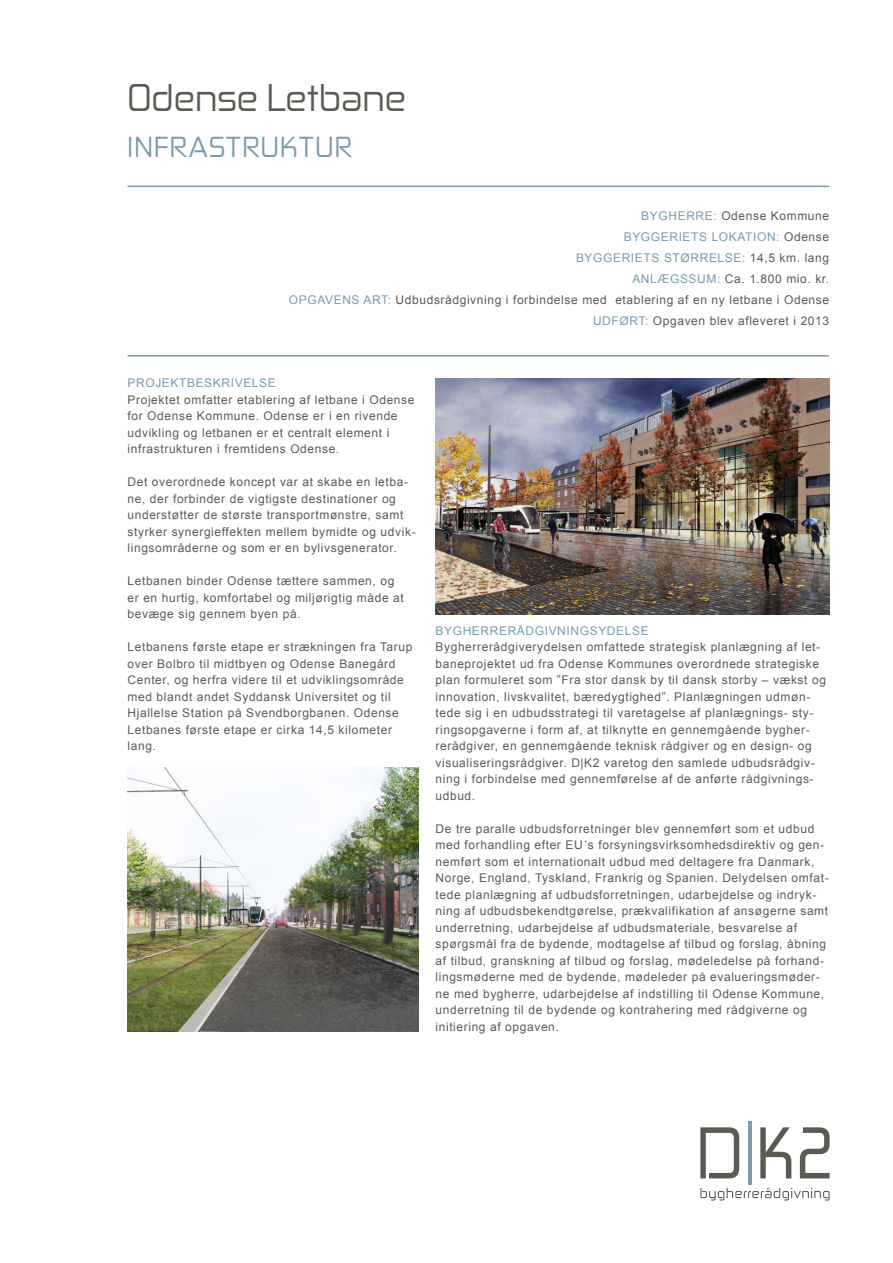
<style>
.page{position:relative;width:893px;height:1263px;background:#fff}
.page>*{position:absolute;margin:0;border:0;box-sizing:border-box;transform-origin:0 0}
.t1{font:36px "Zekton Rg";color:#5a5c53}
.t2{font:27px "Zekton Rg";letter-spacing:.05em;color:#7a9bac}
.t3{font:12px/16.5px "Arial";letter-spacing:.05em;color:#5a5c53}
.t4{font:12px "Arial";letter-spacing:.05em;color:#7a9bac}
.s1{color:#7a9bac}
</style>
<div class="page">
<svg style="left:700px;top:1187px;width:130px;height:13px"></svg>
<svg style="left:700px;top:1127px;width:39px;height:51px"></svg>
<hr style="left:748px;top:1121px;width:3px;height:64px;background:#7a9bac">
<svg style="left:760px;top:1127px;width:31px;height:51px"></svg>
<svg style="left:800px;top:1127px;width:30px;height:51px"></svg>
<hr style="left:128px;top:186px;width:701px;height:1px;background:#7a9bac">
<hr style="left:128px;top:355px;width:701px;height:2px;background:#7a9bac">
<img style="left:436px;top:378px;width:393px;height:236px">
<img style="left:128px;top:767px;width:291px;height:265px">
<h1 class="t1" style="left:128px;top:78px;width:280px">Odense Letbane</h1>
<h2 class="t2" style="left:128px;top:131px;width:226px">INFRASTRUKTUR</h2>
<p class="t3" style="left:289px;top:206px;width:542px;line-height:21px;text-align:right"><span class="s1">BYGHERRE:</span> Odense Kommune<br><span class="s1">BYGGERIETS LOKATION:</span> Odense<br><span class="s1">BYGGERIETS STØRRELSE:</span> 14,5 km. lang<br><span class="s1">ANLÆGSSUM:</span> Ca. 1.800 mio. kr.<br><span class="s1">OPGAVENS ART:</span> Udbudsrådgivning i forbindelse med etablering af en ny letbane i Odense <span class="s1">UDFØRT:</span> Opgaven blev afleveret i 2013</p>
<p class="t4" style="left:128px;top:378px;width:150px">PROJEKTBESKRIVELSE</p>
<p class="t3" style="left:128px;top:392px;width:288px">Projektet omfatter etablering af letbane i Odense for Odense Kommune. Odense er i en rivende udvikling og letbanen er et centralt element i infrastrukturen i fremtidens Odense.</p>
<p class="t3" style="left:128px;top:475px;width:290px">Det overordnede koncept var at skabe en letba&shy;ne, der forbinder de vigtigste destinationer og understøtter de største transportmønstre, samt styrker synergieffekten mellem bymidte og udvik&shy;lingsområderne og som er en bylivsgenerator.</p>
<p class="t3" style="left:128px;top:574px;width:278px">Letbanen binder Odense tættere sammen, og er en hurtig, komfortabel og miljørigtig måde at bevæge sig gennem byen på.</p>
<p class="t3" style="left:128px;top:640px;width:286px">Letbanens første etape er strækningen fra Tarup over Bolbro til midtbyen og Odense Banegård Center, og herfra videre til et udviklingsområde med blandt andet Syddansk Universitet og til Hjallelse Station på Svendborgbanen. Odense Letbanes første etape er cirka 14,5 kilometer lang.</p>
<p class="t4" style="left:436px;top:626px;width:215px">BYGHERRERÅDGIVNINGSYDELSE</p>
<p class="t3" style="left:436px;top:640px;width:392px">Bygherrerådgiverydelsen omfattede strategisk planlægning af let&shy;baneprojektet ud fra Odense Kommunes overordnede strategiske plan formuleret som ”Fra stor dansk by til dansk storby – vækst og innovation, livskvalitet, bæredygtighed”. Planlægningen udmøn&shy;tede sig i en udbudsstrategi til varetagelse af planlægnings- sty&shy;ringsopgaverne i form af, at tilknytte en gennemgående bygher&shy;rerådgiver, en gennemgående teknisk rådgiver og en design- og visualiseringsrådgiver. D|K2 varetog den samlede udbudsrådgiv&shy;ning i forbindelse med gennemførelse af de anførte rådgivnings&shy;udbud.</p>
<p class="t3" style="left:436px;top:821px;width:395px">De tre paralle udbudsforretninger blev gennemført som et udbud med forhandling efter EU´s forsyningsvirksomhedsdirektiv og gen&shy;nemført som et internationalt udbud med deltagere fra Danmark, Norge, England, Tyskland, Frankrig og Spanien. Delydelsen omfat&shy;tede planlægning af udbudsforretningen, udarbejdelse og indryk&shy;ning af udbudsbekendtgørelse, prækvalifikation af ansøgerne samt underretning, udarbejdelse af udbudsmateriale, besvarelse af spørgsmål fra de bydende, modtagelse af tilbud og forslag, åbning af tilbud, granskning af tilbud og forslag, mødeledelse på forhand&shy;lingsmøderne med de bydende, mødeleder på evalueringsmøder&shy;ne med bygherre, udarbejdelse af indstilling til Odense Kommune, underretning til de bydende og kontrahering med rådgiverne og initiering af opgaven.</p>
</div>
